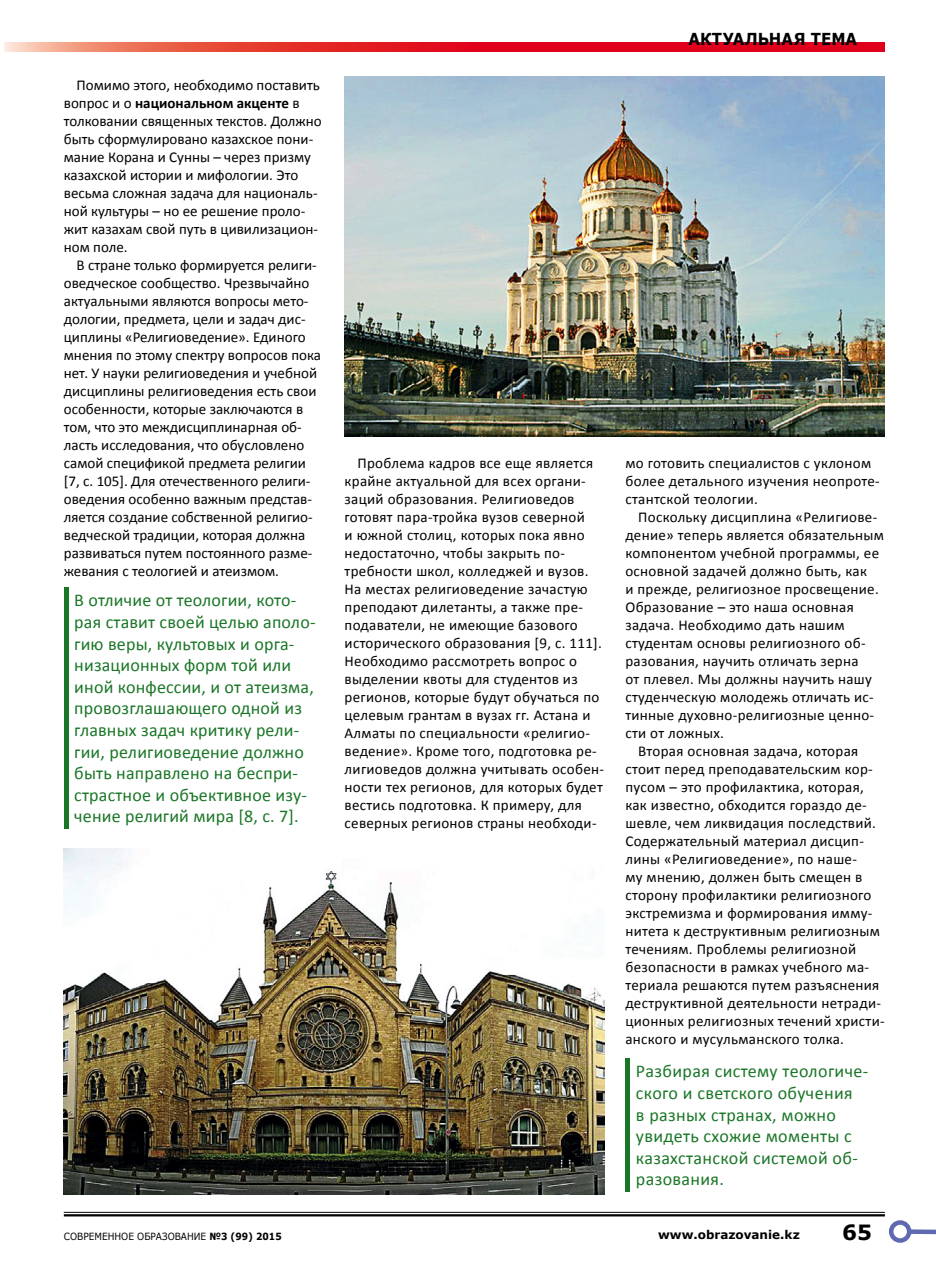
<style>
.page{position:relative;width:936px;height:1263px;background:#fff}
.page>*{position:absolute;margin:0;border:0;box-sizing:border-box;transform-origin:0 0}
.t1{font:700 21px "Verdana";color:#000}
.t2{font:18px/21.6px "Calibri";letter-spacing:.01em;color:#1a7627}
.t3{font:700 16.5px "Verdana";letter-spacing:.005em;color:#000;scale:.91 1}
.t4{font:15px/18px "Calibri";letter-spacing:.02em;color:#000}
.t5{font:15px/18px "Calibri";color:#000}
.t6{font:700 12px "Verdana";color:#000}
.t7{font:9.9px "Verdana";color:#000;scale:.91 1}
.s1{font-weight:700}
</style>
<div class="page">
<div style="left:625px;top:1058px;width:5px;height:133px;background:#1a7627"></div>
<img style="left:344px;top:77px;width:540px;height:359px">
<img style="left:64px;top:849px;width:540px;height:346px">
<hr style="left:64px;top:587px;width:4px;height:241px;background:#1a7627">
<hr style="left:64px;top:1212px;width:820px;height:1px;background:#000">
<hr style="left:64px;top:1214px;width:820px;height:2px;background:#000">
<div style="left:909px;top:1229px;width:26px;height:5px;background:#5e69b1"></div>
<div style="left:888px;top:1220px;width:23px;height:23px;border:4px solid #5e69b1;border-radius:50%"></div>
<svg style="left:4px;top:43px;width:880px;height:8px;background:#e42b32"></svg>
<p class="t5" style="left:64px;top:76px;width:259px;text-indent:13px">Помимо этого, необходимо поставить вопрос и о <span class="s1">национальном акценте</span> в толковании священных текстов. Должно быть сформулировано казахское пони&shy;мание Корана и Сунны – через призму казахской истории и мифологии. Это весьма сложная задача для националь&shy;ной культуры – но ее решение проло&shy;жит казахам свой путь в цивилизацион&shy;ном поле.</p>
<p class="t5" style="left:64px;top:256px;width:259px;text-indent:13px">В стране только формируется религи&shy;оведческое сообщество. Чрезвычайно актуальными являются вопросы мето&shy;дологии, предмета, цели и задач дис&shy;циплины «Религиоведение». Единого мнения по этому спектру вопросов пока нет. У науки религиоведения и учебной дисцип лины религиоведения есть свои особенности, которые заключаются в том, что это междисциплинарная об&shy;ласть исследования, что обусловлено самой специ фикой предмета религии [7, с. 105]. Для отечественного религи&shy;оведения особенно важным представ&shy;ляется создание собственной религио&shy;ведческой традиции, которая должна развиваться путем постоянного разме&shy;жевания с теологией и атеизмом.</p>
<p class="t2" style="left:74px;top:590px;width:243px">В отличие от теологии, кото&shy;рая ставит своей целью аполо&shy;гию веры, культовых и орга&shy;низационных форм той или иной конфессии, и от атеизма, провозглашающего одной из главных задач критику рели&shy;гии, религиоведение должно быть направлено на беспри&shy;страстное и объективное изу&shy;чение религий мира [8, с. 7].</p>
<p class="t3" style="left:688px;top:27px;width:187px">АКТУАЛЬНАЯ ТЕМА</p>
<p class="t4" style="left:344px;top:454px;width:261px;text-indent:13px">Проблема кадров все еще является крайне актуальной для всех органи&shy;заций образования. Религиоведов готовят пара-тройка вузов северной<br>и южной столиц, которых пока явно недостаточно, чтобы закрыть по&shy;требности школ, колледжей и вузов.<br>На местах религиоведение зачастую преподают дилетанты, а также пре&shy;подаватели, не имеющие базового исторического образования [9, с. 111].<br>Необходимо рассмотреть вопрос о выделении квоты для студентов из регионов, которые будут обучаться по целевым грантам в вузах гг. Астана и Алматы по специальности «религио&shy;ведение». Кроме того, подготовка ре&shy;лигиоведов должна учитывать особен&shy;ности тех регионов, для которых будет вестись подготовка. К примеру, для северных регионов страны необходи-</p>
<p class="t4" style="left:625px;top:454px;width:256px">мо готовить специалистов с уклоном более детального изучения неопроте&shy;стантской теологии.</p>
<p class="t4" style="left:638px;top:508px;width:240px">Поскольку дисциплина «Религиове-</p>
<p class="t4" style="left:625px;top:526px;width:260px">дение» теперь является обязательным</p>
<p class="t4" style="left:625px;top:544px;width:255px">компонентом учебной программы, ее</p>
<p class="t4" style="left:625px;top:562px;width:243px">основной задачей должно быть, как</p>
<p class="t4" style="left:625px;top:580px;width:255px">и прежде, религиозное просвещение.</p>
<p class="t4" style="left:625px;top:598px;width:230px">Образование – это наша основная</p>
<p class="t4" style="left:625px;top:616px;width:221px">задача. Необходимо дать нашим</p>
<p class="t4" style="left:625px;top:634px;width:242px">студентам основы религиозного об-</p>
<p class="t4" style="left:625px;top:652px;width:235px">разования, научить отличать зерна</p>
<p class="t4" style="left:625px;top:670px;width:248px">от плевел. Мы должны научить нашу</p>
<p class="t4" style="left:625px;top:688px;width:250px">студенческую молодежь отличать ис-</p>
<p class="t4" style="left:625px;top:706px;width:250px">тинные духовно-религиозные ценно-</p>
<p class="t4" style="left:625px;top:724px;width:100px">сти от ложных.</p>
<p class="t4" style="left:638px;top:742px;width:221px">Вторая основная задача, которая</p>
<p class="t4" style="left:625px;top:760px;width:249px">стоит перед преподавательским кор-</p>
<p class="t4" style="left:625px;top:778px;width:240px">пусом – это профилактика, которая,</p>
<p class="t4" style="left:625px;top:796px;width:243px">как известно, обходится гораздо де-</p>
<p class="t4" style="left:625px;top:814px;width:252px">шевле, чем ликвидация последствий.</p>
<p class="t4" style="left:625px;top:832px;width:240px">Содержательный материал дисцип-</p>
<p class="t4" style="left:625px;top:850px;width:233px">лины «Религиоведение», по наше-</p>
<p class="t4" style="left:625px;top:868px;width:238px">му мнению, должен быть смещен в</p>
<p class="t4" style="left:625px;top:886px;width:247px">сторону профилактики религиозного</p>
<p class="t4" style="left:625px;top:904px;width:248px">экстремизма и формирования имму-</p>
<p class="t4" style="left:625px;top:922px;width:256px">нитета к деструктивным религиозным</p>
<p class="t4" style="left:625px;top:940px;width:232px">течениям. Проблемы религиозной</p>
<p class="t4" style="left:625px;top:958px;width:245px">безопасности в рамках учебного ма-</p>
<p class="t4" style="left:625px;top:976px;width:255px">териала решаются путем разъяснения</p>
<p class="t4" style="left:625px;top:994px;width:257px">деструктивной деятельности нетради-</p>
<p class="t4" style="left:625px;top:1012px;width:261px">ционных религиозных течений христи-</p>
<p class="t4" style="left:625px;top:1030px;width:220px">анского и мусульманского толка.</p>
<p class="t2" style="left:636px;top:1060px;width:234px">Разбирая систему теологиче&shy;ского и светского обучения<br>в разных странах, можно увидеть схожие моменты с казахстанской системой об&shy;разования.</p>
<p class="t7" style="left:64px;top:1229px;width:241px">СОВРЕМЕННОЕ ОБРАЗОВАНИЕ <span class="s1">№3 (99) 2015</span></p>
<p class="t6" style="left:658px;top:1226px;width:143px">www.obrazovanie.kz</p>
<h1 class="t1" style="left:842px;top:1217px;width:31px">65</h1>
</div>
